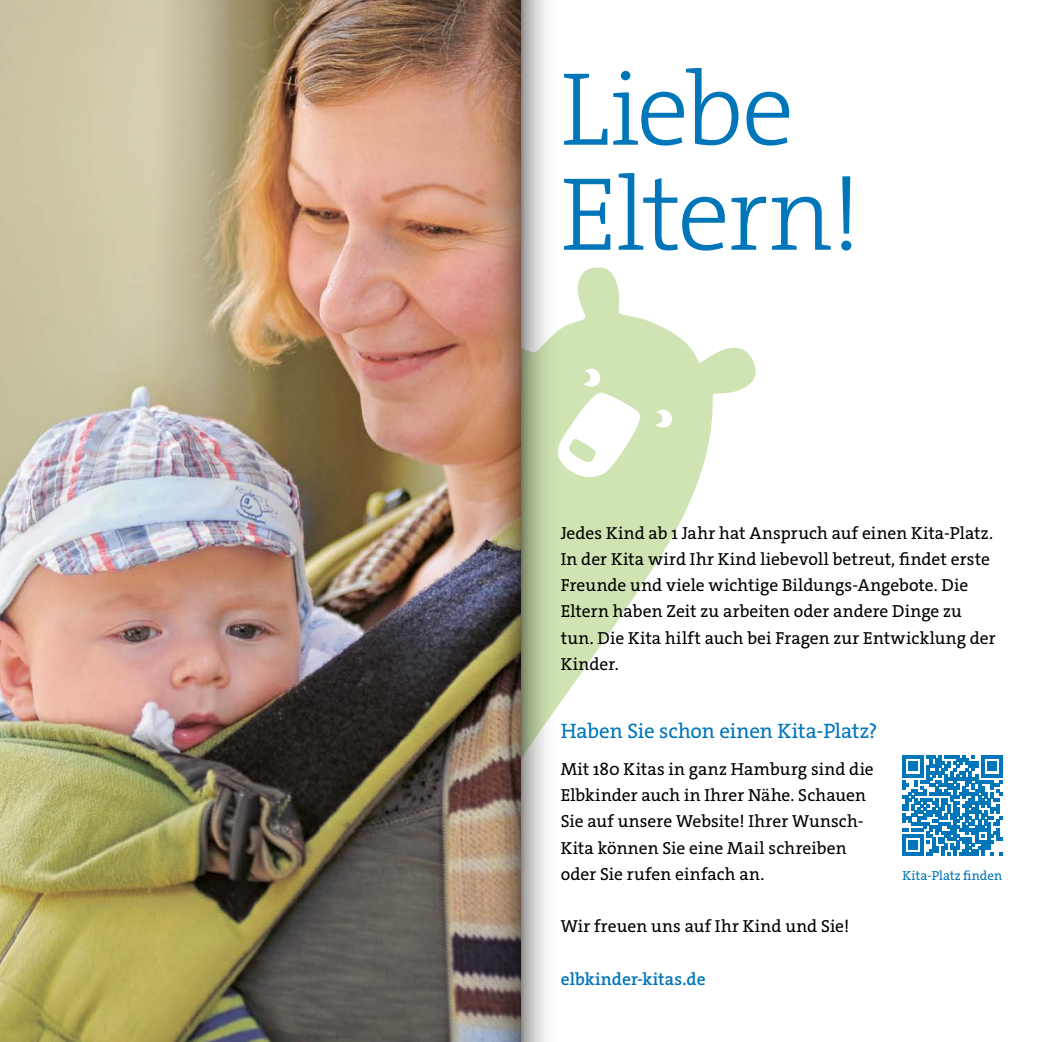
<style>
.page{position:relative;width:1042px;height:1042px;background:#fff}
.page>*{position:absolute;margin:0;border:0;box-sizing:border-box;transform-origin:0 0}
.t1{font:300 105px/105px "The Serif E2 s";letter-spacing:-.02em;color:#0076ba}
.t2{font:21px "The Serif E2 s";letter-spacing:-.005em;color:#0076ba}
.t3{font:17.5px/26.2px "The Serif E2 s";letter-spacing:.005em;color:#000}
.t4{font:600 17.5px "The Serif E2 s";color:#0076ba}
.t5{font:13.12px "The Serif E2 s";color:#0076ba}
</style>
<div class="page">
<svg style="left:561px;top:268px;width:195px;height:433px"></svg>
<svg style="left:569px;top:438px;width:27px;height:25px"></svg>
<img style="left:0;top:0;width:481px;height:1042px">
<svg style="left:902px;top:756px;width:100px;height:100px"></svg>
<img style="left:481px;top:0;width:80px;height:1042px">
<h1 class="t1" style="left:561px;top:58px;width:303px">Liebe<br>Eltern!</h1>
<p class="t3" style="left:561px;top:520px;width:436px">Jedes Kind ab 1 Jahr hat Anspruch auf einen Kita-Platz.<br>In der Kita wird Ihr Kind liebevoll betreut, findet erste Freunde und viele wichtige Bildungs-Angebote. Die Eltern haben Zeit zu arbeiten oder andere Dinge zu tun. Die Kita hilft auch bei Fragen zur Entwicklung der Kinder.</p>
<p class="t2" style="left:561px;top:717px;width:318px">Haben Sie schon einen Kita-Platz?</p>
<p class="t3" style="left:561px;top:756px;width:315px">Mit 180 Kitas in ganz Hamburg sind die Elbkinder auch in Ihrer Nähe. Schauen Sie auf unsere Website! Ihrer Wunsch-Kita können Sie eine Mail schreiben oder Sie rufen einfach an.</p>
<p class="t3" style="left:561px;top:913px;width:290px">Wir freuen uns auf Ihr Kind und Sie!</p>
<p class="t4" style="left:561px;top:968px;width:146px">elbkinder-kitas.de</p>
<p class="t5" style="left:902px;top:867px;width:101px">Kita-Platz finden</p>
</div>
